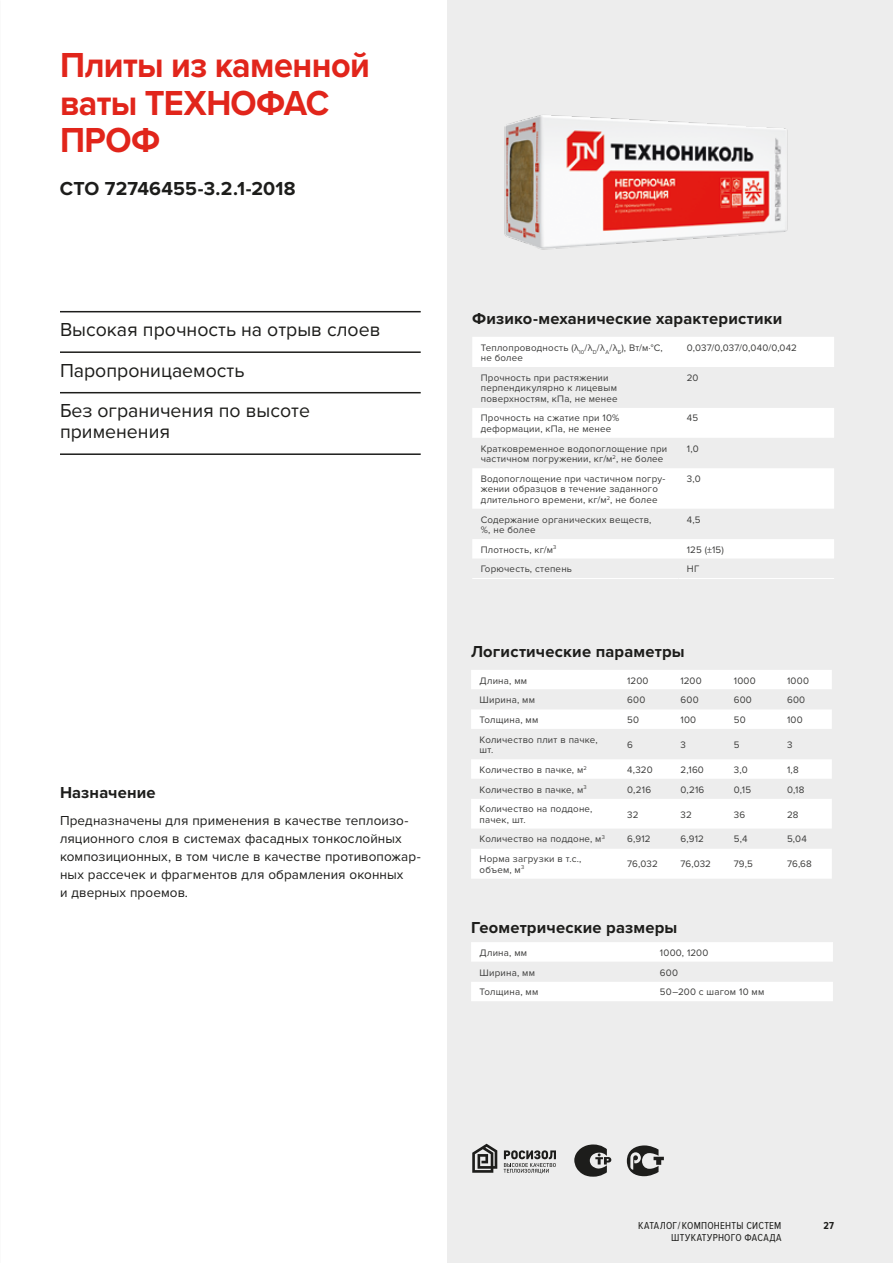
<style>
.page{position:relative;width:893px;height:1263px;background:#fff}
.page>*{position:absolute;margin:0;border:0;box-sizing:border-box;transform-origin:0 0}
.t1{font:700 36px/37.5px "Proxima Nova";letter-spacing:-.015em;color:#e1251b;scale:.95 1}
.t2{font:19.5px/40.5px "Proxima Nova";color:#1d1d1b}
.t3{font:700 19.5px "Proxima Nova";letter-spacing:.01em;color:#1d1d1b}
.t4{font:700 16.5px "Proxima Nova";letter-spacing:.01em;color:#1d1d1b}
.t5{font:13.5px/18px "Proxima Nova";letter-spacing:.005em;color:#1d1d1b}
.t6{font:10.5px/12px "Proxima Nova Cond";letter-spacing:.025em;color:#1d1d1b;text-align:right}
.t7{font:700 10.5px "Proxima Nova Cond";color:#1d1d1b}
.t8{font:9.75px/10.5px "Proxima Nova";letter-spacing:.02em;color:#3c3c3b}
</style>
<div class="page">
<div style="left:448px;top:0;width:445px;height:1263px;background:#ededed"></div>
<img style="left:504px;top:115px;width:284px;height:135px">
<hr style="left:60px;top:311px;width:361px;height:1px;background:#1d1d1b">
<hr style="left:60px;top:351px;width:361px;height:2px;background:#1d1d1b">
<hr style="left:60px;top:392px;width:361px;height:1px;background:#1d1d1b">
<hr style="left:60px;top:453px;width:361px;height:2px;background:#1d1d1b">
<div style="left:472px;top:337px;width:362px;height:30px;background:#fff"></div>
<svg style="left:472px;top:408px;width:362px;height:150px;fill:#fff"></svg>
<hr style="left:472px;top:578px;width:206px;height:1px;background:#fff">
<hr style="left:678px;top:578px;width:156px;height:1px;background:#fff">
<svg style="left:471px;top:942px;width:362px;height:59px"></svg>
<div style="left:471px;top:670px;width:361px;height:209px;background:#fff"></div>
<svg style="left:471px;top:689px;width:361px;height:159px"></svg>
<svg style="left:472px;top:1144px;width:25px;height:29px"></svg>
<svg style="left:504px;top:1150px;width:52px;height:23px"></svg>
<svg style="left:574px;top:1144px;width:37px;height:33px"></svg>
<svg style="left:627px;top:1145px;width:37px;height:31px"></svg>
<h1 class="t1" style="left:60px;top:48px;width:328px">Плиты из каменной ваты ТЕХНОФАС<br>ПРОФ</h1>
<h2 class="t3" style="left:60px;top:177px;width:237px">СТО 72746455-3.2.1-2018</h2>
<h2 class="t2" style="left:60px;top:310px;width:322px">Высокая прочность на отрыв слоев<br>Паропроницаемость<br>Без ограничения по высоте</h2>
<h2 class="t2" style="left:60px;top:412px;width:112px">применения</h2>
<h3 class="t4" style="left:60px;top:783px;width:97px">Назначение</h3>
<h3 class="t5" style="left:60px;top:812px;width:362px">Предназначены для применения в качестве теплоизо&shy;ляционного слоя в системах фасадных тонкослойных композиционных, в том числе в качестве противопожар&shy;ных рассечек и фрагментов для обрамления оконных<br>и дверных проемов.</h3>
<h3 class="t4" style="left:472px;top:309px;width:312px">Физико-механические характеристики</h3>
<p class="t8" style="left:481px;top:342px;width:183px">Теплопроводность (λ<sub>10</sub>/λ<sub>D</sub>/λ<sub>А</sub>/λ<sub>Б</sub>), Вт/м∙°С, не более</p>
<p class="t8" style="left:687px;top:342px;width:112px">0,037/0,037/0,040/0,042</p>
<p class="t8" style="left:481px;top:372px;width:138px">Прочность при растяжении перпендикулярно к лицевым поверхностям, кПа, не менее</p>
<p class="t8" style="left:687px;top:372px;width:13px">20</p>
<p class="t8" style="left:481px;top:413px;width:140px">Прочность на сжатие при 10% деформации, кПа, не менее</p>
<p class="t8" style="left:687px;top:413px;width:13px">45</p>
<p class="t8" style="left:481px;top:443px;width:188px">Кратковременное водопоглощение при частичном погружении, кг/м<sup>2</sup>, не более</p>
<p class="t8" style="left:687px;top:443px;width:13px">1,0</p>
<p class="t8" style="left:481px;top:473px;width:186px">Водопоглощение при частичном погру&shy;жении образцов в течение заданного длительного времени, кг/м<sup>2</sup>, не более</p>
<p class="t8" style="left:687px;top:473px;width:15px">3,0</p>
<p class="t8" style="left:481px;top:514px;width:172px">Содержание органических веществ, %, не более</p>
<p class="t8" style="left:687px;top:514px;width:15px">4,5</p>
<p class="t8" style="left:481px;top:544px;width:77px">Плотность, кг/м<sup>3</sup></p>
<p class="t8" style="left:687px;top:544px;width:38px">125 (±15)</p>
<p class="t8" style="left:481px;top:564px;width:93px">Горючесть, степень</p>
<p class="t8" style="left:687px;top:564px;width:14px">НГ</p>
<h3 class="t4" style="left:471px;top:642px;width:215px">Логистические параметры</h3>
<p class="t8" style="left:480px;top:675px;width:49px">Длина, мм</p>
<p class="t8" style="left:627px;top:675px;width:23px">1200</p>
<p class="t8" style="left:680px;top:675px;width:23px">1200</p>
<p class="t8" style="left:734px;top:675px;width:23px">1000</p>
<p class="t8" style="left:787px;top:675px;width:23px">1000</p>
<p class="t8" style="left:480px;top:695px;width:57px">Ширина, мм</p>
<p class="t8" style="left:627px;top:695px;width:20px">600</p>
<p class="t8" style="left:680px;top:695px;width:20px">600</p>
<p class="t8" style="left:734px;top:695px;width:20px">600</p>
<p class="t8" style="left:787px;top:695px;width:20px">600</p>
<p class="t8" style="left:480px;top:715px;width:60px">Толщина, мм</p>
<p class="t8" style="left:627px;top:715px;width:13px">50</p>
<p class="t8" style="left:680px;top:715px;width:17px">100</p>
<p class="t8" style="left:734px;top:715px;width:13px">50</p>
<p class="t8" style="left:787px;top:715px;width:17px">100</p>
<p class="t8" style="left:480px;top:734px;width:120px">Количество плит в пачке, шт.</p>
<p class="t8" style="left:627px;top:739px;width:7px">6</p>
<p class="t8" style="left:680px;top:739px;width:7px">3</p>
<p class="t8" style="left:734px;top:739px;width:7px">5</p>
<p class="t8" style="left:787px;top:739px;width:7px">3</p>
<p class="t8" style="left:480px;top:764px;width:109px">Количество в пачке, м<sup>2</sup></p>
<p class="t8" style="left:627px;top:764px;width:27px">4,320</p>
<p class="t8" style="left:680px;top:764px;width:25px">2,160</p>
<p class="t8" style="left:734px;top:764px;width:15px">3,0</p>
<p class="t8" style="left:787px;top:764px;width:13px">1,8</p>
<p class="t8" style="left:480px;top:784px;width:109px">Количество в пачке, м<sup>3</sup></p>
<p class="t8" style="left:627px;top:784px;width:25px">0,216</p>
<p class="t8" style="left:680px;top:784px;width:25px">0,216</p>
<p class="t8" style="left:734px;top:784px;width:19px">0,15</p>
<p class="t8" style="left:787px;top:784px;width:19px">0,18</p>
<p class="t8" style="left:480px;top:804px;width:114px">Количество на поддоне, пачек, шт.</p>
<p class="t8" style="left:627px;top:809px;width:13px">32</p>
<p class="t8" style="left:680px;top:809px;width:13px">32</p>
<p class="t8" style="left:734px;top:809px;width:13px">36</p>
<p class="t8" style="left:787px;top:809px;width:13px">28</p>
<p class="t8" style="left:480px;top:834px;width:127px">Количество на поддоне, м<sup>3</sup></p>
<p class="t8" style="left:627px;top:834px;width:25px">6,912</p>
<p class="t8" style="left:680px;top:834px;width:25px">6,912</p>
<p class="t8" style="left:734px;top:834px;width:15px">5,4</p>
<p class="t8" style="left:787px;top:834px;width:21px">5,04</p>
<p class="t8" style="left:480px;top:854px;width:103px">Норма загрузки в т.с., объем, м<sup>3</sup></p>
<p class="t8" style="left:627px;top:859px;width:32px">76,032</p>
<p class="t8" style="left:680px;top:859px;width:32px">76,032</p>
<p class="t8" style="left:734px;top:859px;width:21px">79,5</p>
<p class="t8" style="left:787px;top:859px;width:26px">76,68</p>
<h3 class="t4" style="left:471px;top:918px;width:208px">Геометрические размеры</h3>
<p class="t8" style="left:480px;top:947px;width:49px">Длина, мм</p>
<p class="t8" style="left:660px;top:947px;width:50px">1000, 1200</p>
<p class="t8" style="left:480px;top:967px;width:57px">Ширина, мм</p>
<p class="t8" style="left:660px;top:967px;width:20px">600</p>
<p class="t8" style="left:480px;top:987px;width:60px">Толщина, мм</p>
<p class="t8" style="left:660px;top:987px;width:106px">50–200 с шагом 10 мм</p>
<p class="t6" style="left:638px;top:1220px;width:145px">КАТАЛОГ / КОМПОНЕНТЫ СИСТЕМ<br>ШТУКАТУРНОГО ФАСАДА</p>
<p class="t7" style="left:823px;top:1219px;width:12px">27</p>
</div>
